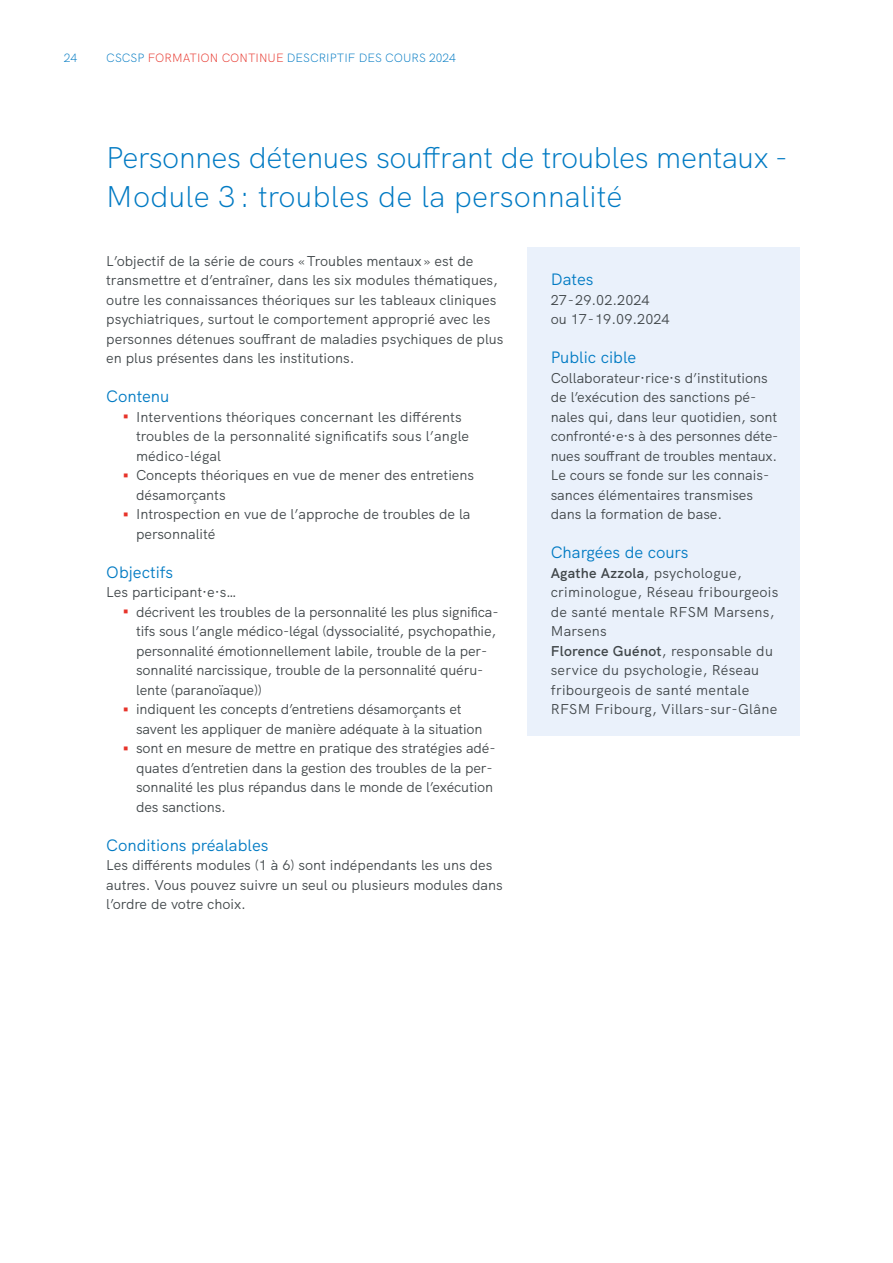
<style>
.page{position:relative;width:893px;height:1263px;background:#fff}
.page>*{position:absolute;margin:0;border:0;box-sizing:border-box;transform-origin:0 0}
.t1{font:700 42.45px "HK Grotesk";color:#e7332a;scale:.3 1}
.t2{font:300 30px/39px "HK Grotesk";letter-spacing:-.01em;color:#007ac3}
.t3{font:16.5px "HK Grotesk";color:#007ac3}
.t4{font:14.25px/19.5px "HK Grotesk";color:#404649}
.t5{font:14.25px/19.5px "HK Grotesk";letter-spacing:.02em;color:#404649}
.t6{font:300 12px "HK Grotesk";color:#007ac3}
.s1{color:#e7332a}
.s2{font-weight:600}
</style>
<div class="page">
<div style="left:528px;top:247px;width:272px;height:488px;background:#eaf1fb"></div>
<p class="t6" style="left:64px;top:48px;width:15px">24</p>
<p class="t6" style="left:106px;top:48px;width:351px">CSCSP <span class="s1">FORMATION CONTINUE</span> DESCRIPTIF DES COURS 2024</p>
<h2 class="t2" style="left:106px;top:136px;width:683px">Personnes détenues souffrant de troubles mentaux -<br>Module 3 : troubles de la personnalité</h2>
<p class="t4" style="left:106px;top:250px;width:399px">L’objectif de la série de cours «Troubles mentaux» est de transmettre et d’entraîner, dans les six modules thématiques, outre les connaissances théoriques sur les tableaux cliniques psychiatriques, surtout le comportement approprié avec les personnes détenues souffrant de maladies psychiques de plus en plus présentes dans les institutions.</p>
<p class="t3" style="left:106px;top:384px;width:65px">Contenu</p>
<h1 class="t1" style="left:123px;top:382px;width:20px">-</h1>
<p class="t4" style="left:136px;top:406px;width:335px">Interventions théoriques concernant les différents troubles de la personnalité significatifs sous l’angle médico-légal</p>
<h1 class="t1" style="left:123px;top:440px;width:20px">-</h1>
<p class="t4" style="left:136px;top:464px;width:340px">Concepts théoriques en vue de mener des entretiens désamorçants</p>
<h1 class="t1" style="left:123px;top:479px;width:20px">-</h1>
<p class="t4" style="left:136px;top:503px;width:336px">Introspection en vue de l’approche de troubles de la personnalité</p>
<p class="t3" style="left:106px;top:559px;width:68px">Objectifs</p>
<p class="t4" style="left:106px;top:581px;width:132px">Les participant·e·s…</p>
<h1 class="t1" style="left:123px;top:577px;width:20px">-</h1>
<p class="t4" style="left:136px;top:601px;width:364px">décrivent les troubles de la personnalité les plus significa&shy;tifs sous l’angle médico-légal (dyssocialité, psychopathie, personnalité émotionnellement labile, trouble de la per&shy;sonnalité narcissique, trouble de la personnalité quéru&shy;lente (paranoïaque))</p>
<h1 class="t1" style="left:123px;top:674px;width:20px">-</h1>
<p class="t4" style="left:136px;top:698px;width:348px">indiquent les concepts d’entretiens désamorçants et savent les appliquer de manière adéquate à la situation</p>
<h1 class="t1" style="left:123px;top:713px;width:20px">-</h1>
<p class="t4" style="left:136px;top:737px;width:361px">sont en mesure de mettre en pratique des stratégies adé&shy;quates d’entretien dans la gestion des troubles de la per&shy;sonnalité les plus répandus dans le monde de l’exécution des sanctions.</p>
<p class="t3" style="left:106px;top:832px;width:164px">Conditions préalables</p>
<p class="t4" style="left:106px;top:854px;width:398px">Les différents modules (1 à 6) sont indépendants les uns des autres. Vous pouvez suivre un seul ou plusieurs modules dans l’ordre de votre choix.</p>
<p class="t3" style="left:551px;top:267px;width:44px">Dates</p>
<p class="t4" style="left:551px;top:289px;width:120px">27-29.02.2024<br>ou 17-19.09.2024</p>
<p class="t3" style="left:551px;top:345px;width:87px">Public cible</p>
<p class="t4" style="left:551px;top:367px;width:229px">Collaborateur· rice·s d’institutions de l’exécution des sanctions pé&shy;nales qui, dans leur quotidien, sont confronté· e·s à des personnes déte&shy;nues souffrant de troubles mentaux.<br>Le cours se fonde sur les connais&shy;sances élémentaires transmises dans la formation de base.</p>
<p class="t3" style="left:551px;top:540px;width:139px">Chargées de cours</p>
<p class="t5" style="left:551px;top:562px;width:229px"><span class="s2">Agathe Azzola</span>, psychologue, criminologue, Réseau fribourgeois de santé mentale RFSM Marsens,<br>Marsens<br><span class="s2">Florence Guénot</span>, responsable du service du psychologie, Réseau fribourgeois de santé mentale<br>RFSM Fribourg, Villars-sur-Glâne</p>
</div>
